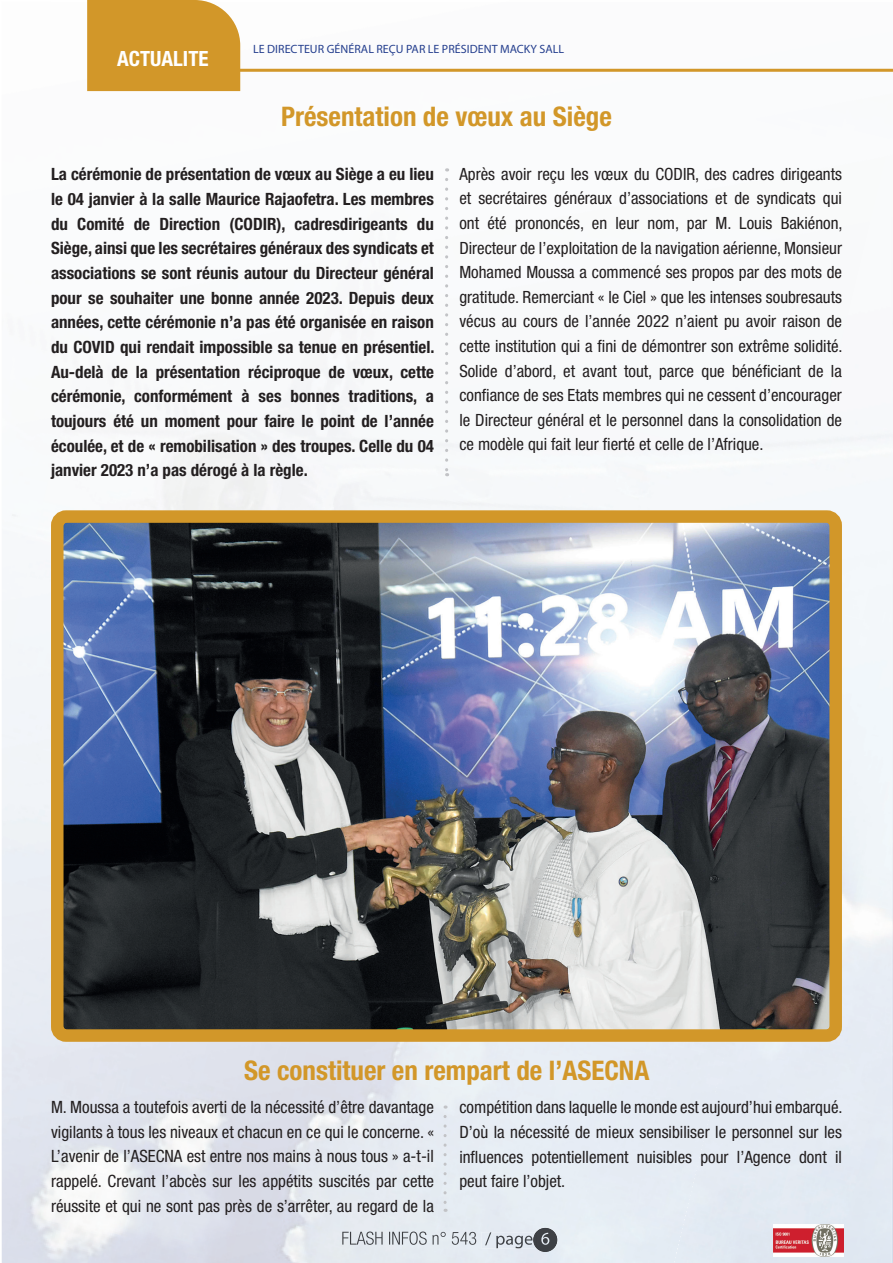
<style>
.page{position:relative;width:893px;height:1263px;background:#fff}
.page>*{position:absolute;margin:0;border:0;box-sizing:border-box;transform-origin:0 0}
.t1{font:700 condensed 27px "Helvetica Neue LT Std";color:#d29729}
.t2{font:700 condensed 21px "Helvetica Neue LT Std";color:#fff}
.t3{font:condensed 16.95px/24.6px "Helvetica Neue LT Std";color:#231f20;text-align:justify}
.t4{font:700 condensed 16.95px/24.6px "Helvetica Neue LT Std";color:#231f20;text-align:justify}
.t5{font:12px "Myriad Pro";letter-spacing:.005em;color:#253f8e}
</style>
<div class="page">
<img style="left:87px;top:91px;width:77px;height:211px">
<img style="left:87px;top:279px;width:5px;height:23px">
<div style="left:441px;top:411px;width:369px;height:99px;background:#f6f8fa"></div>
<img style="left:728px;top:586px;width:163px;height:677px">
<div style="left:69px;top:404px;width:255px;height:106px;background:#f6f6f8"></div>
<img style="left:782px;top:811px;width:109px;height:452px">
<div style="left:356px;top:1042px;width:343px;height:221px;background:#e6ecf4"></div>
<div style="left:837px;top:1038px;width:54px;height:225px;background:#e4eaf3"></div>
<img style="left:240px;top:1214px;width:217px;height:49px">
<img style="left:774px;top:1224px;width:69px;height:32px">
<img style="left:536px;top:1228px;width:21px;height:24px">
<img style="left:342px;top:1231px;width:135px;height:14px">
<img style="left:481px;top:1232px;width:52px;height:16px">
<img style="left:533px;top:1232px;width:4px;height:16px">
<svg style="left:541px;top:1233px;width:8px;height:12px"></svg>
<img style="left:892px;top:68px;width:1px;height:1195px">
<img style="left:891px;top:433px;width:1px;height:194px">
<img style="left:891px;top:627px;width:1px;height:212px">
<img style="left:891px;top:839px;width:1px;height:212px">
<img style="left:891px;top:1051px;width:1px;height:212px">
<hr style="left:214px;top:69px;width:679px;height:3px;background:#d29729">
<div style="left:87px;top:0;width:153px;height:91px;background:#d29729"></div>
<svg style="left:445px;top:179px;width:3px;height:297px"></svg>
<img style="left:64px;top:523px;width:765px;height:506px">
<div style="left:51px;top:510px;width:791px;height:532px;border:12px solid #d29729;border-radius:9px"></div>
<svg style="left:443px;top:1116px;width:4px;height:96px"></svg>
<p class="t2" style="left:117px;top:45px;width:93px">ACTUALITE</p>
<p class="t5" style="left:253px;top:42px;width:312px">LE DIRECTEUR GÉNÉRAL REÇU PAR LE PRÉSIDENT MACKY SALL</p>
<h1 class="t1" style="left:281px;top:100px;width:332px">Présentation de vœux au Siège</h1>
<p class="t4" style="left:51px;top:162px;width:385px">La cérémonie de présentation de vœux au Siège a eu lieu le 04 janvier à la salle Maurice Rajaofetra. Les membres du Comité de Direction (CODIR), cadresdirigeants du Siège, ainsi que les secrétaires généraux des syndicats et associations se sont réunis autour du Directeur général pour se souhaiter une bonne année 2023. Depuis deux années, cette cérémonie n’a pas été organisée en raison du COVID qui rendait impossible sa tenue en présentiel.<br>Au-delà de la présentation réciproque de vœux, cette cérémonie, conformément à ses bonnes traditions, a toujours été un moment pour faire le point de l’année écoulée, et de « remobilisation » des troupes. Celle du 04 janvier 2023 n’a pas dérogé à la règle.</p>
<p class="t3" style="left:459px;top:161px;width:385px">Après avoir reçu les vœux du CODIR, des cadres dirigeants et secrétaires généraux d’associations et de syndicats qui ont été prononcés, en leur nom, par M. Louis Bakiénon, Directeur de l’exploitation de la navigation aérienne, Monsieur Mohamed Moussa a commencé ses propos par des mots de gratitude. Remerciant « le Ciel » que les intenses soubresauts vécus au cours de l’année 2022 n’aient pu avoir raison de cette institution qui a fini de démontrer son extrême solidité.<br>Solide d’abord, et avant tout, parce que bénéficiant de la confiance de ses Etats membres qui ne cessent d’encourager le Directeur général et le personnel dans la consolidation de ce modèle qui fait leur fierté et celle de l’Afrique.</p>
<h1 class="t1" style="left:244px;top:1054px;width:407px">Se constituer en rempart de l’ASECNA</h1>
<p class="t3" style="left:51px;top:1095px;width:384px">M. Moussa a toutefois averti de la nécessité d’être davantage vigilants à tous les niveaux et chacun en ce qui le concerne. « L’avenir de l’ASECNA est entre nos mains à nous tous » a-t-il rappelé. Crevant l’abcès sur les appétits suscités par cette réussite et qui ne sont pas près de s’arrêter, au regard de la</p>
<p class="t3" style="left:459px;top:1095px;width:385px">compétition dans laquelle le monde est aujourd’hui embarqué.<br>D’où la nécessité de mieux sensibiliser le personnel sur les influences potentiellement nuisibles pour l’Agence dont il peut faire l’objet.</p>
</div>
